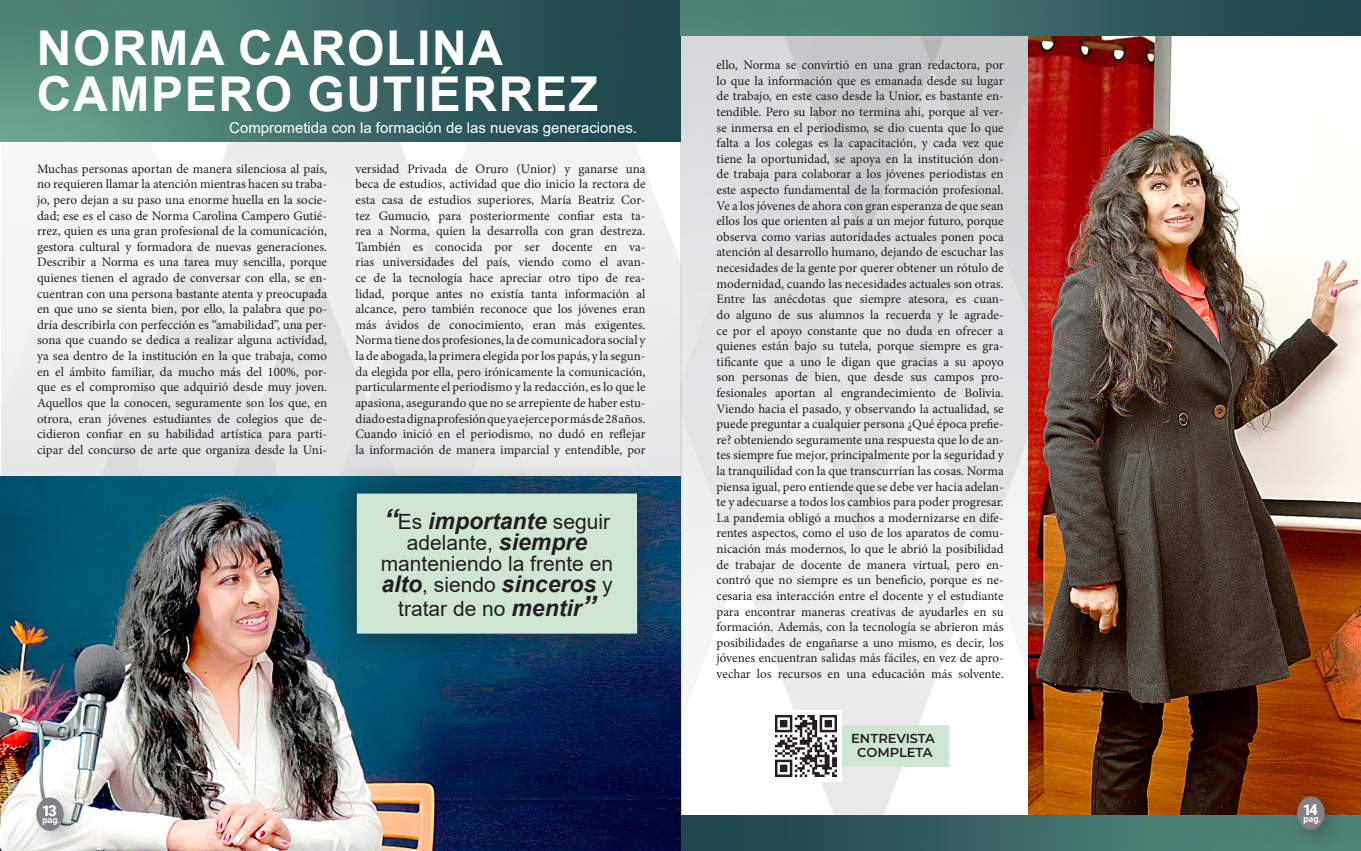
<style>
.page{position:relative;width:1361px;height:851px;background:#fff}
.page>*{position:absolute;margin:0;border:0;box-sizing:border-box;transform-origin:0 0}
.t1{font:700 48px/46px "Arial";letter-spacing:.035em;color:#fff}
.t2{font:italic 700 23px "Arial";color:#231f20}
.t3{font:21px/21px "Arial";color:#231f20;text-align:center}
.t4{font:15px "Arial";color:#fff}
.t5{font:900 15px "Roboto";color:#fff}
.t6{font:13px/15.6px "Minion Pro";color:#231f20;text-align:justify}
.t7{font:100 13px/14px "Montserrat";color:#231f20;text-align:center}
.t8{font:700 9px "Roboto";color:#fff}
.s1{font-size:28px}
.s2{font-weight:400;font-style:normal;font-size:21px}
.s3{font-weight:700;font-style:italic;font-size:23px}
.s4{font-weight:700;font-style:italic;font-size:28px}
</style>
<div class="page">
<img style="left:1px;top:36px;width:1171px;height:779px">
<img style="left:0;top:0;width:680px;height:142px">
<img style="left:1028px;top:37px;width:333px;height:778px">
<img style="left:680px;top:0;width:681px;height:36px">
<img style="left:680px;top:815px;width:681px;height:35px">
<img style="left:0;top:476px;width:680px;height:374px">
<div style="left:325px;top:462px;width:343px;height:203px;background:#231f20;opacity:.6"></div>
<div style="left:357px;top:493px;width:280px;height:140px;background:#d0e6d4"></div>
<div style="left:841px;top:725px;width:108px;height:41px;background:#d0e6d4"></div>
<img style="left:771px;top:710px;width:70px;height:71px">
<div style="left:28px;top:789px;width:58px;height:61px;background:#231f20;opacity:.3"></div>
<div style="left:36px;top:797px;width:28px;height:33px;background:#808285;border-radius:50%"></div>
<div style="left:1289px;top:788px;width:58px;height:62px;background:#231f20;opacity:.3"></div>
<div style="left:1297px;top:796px;width:27px;height:33px;background:#808285;border-radius:50%"></div>
<p class="t1" style="left:37px;top:25px;width:563px">NORMA CAROLINA<br>CAMPERO GUTIÉRREZ</p>
<p class="t4" style="left:229px;top:118px;width:409px">Comprometida con la formación de las nuevas generaciones.</p>
<p class="t6" style="left:37px;top:161px;width:291px">Muchas personas aportan de manera silenciosa al país, no requieren llamar la atención mientras hacen su traba&shy;jo, pero dejan a su paso una enorme huella en la socie&shy;dad; ese es el caso de Norma Carolina Campero Gutié&shy;rrez, quien es una gran profesional de la comunicación, gestora cultural y formadora de nuevas generaciones.</p>
<p class="t6" style="left:37px;top:254px;width:292px">Describir a Norma es una tarea muy sencilla, porque quienes tienen el agrado de conversar con ella, se en&shy;cuentran con una persona bastante atenta y preocupada en que uno se sienta bien, por ello, la palabra que po&shy;dría describirla con perfección es “amabilidad”, una per&shy;sona que cuando se dedica a realizar alguna actividad, ya sea dentro de la institución en la que trabaja, como en el ámbito familiar, da mucho más del 100%, por&shy;que es el compromiso que adquirió desde muy joven.</p>
<p class="t6" style="left:37px;top:395px;width:292px">Aquellos que la conocen, seguramente son los que, en otrora, eran jóvenes estudiantes de colegios que de&shy;cidieron confiar en su habilidad artística para parti&shy;cipar del concurso de arte que organiza desde la Uni-</p>
<p class="t6" style="left:355px;top:161px;width:292px">versidad Privada de Oruro (Unior) y ganarse una beca de estudios, actividad que dio inicio la rectora de esta casa de estudios superiores, María Beatriz Cor&shy;tez Gumucio, para posteriormente confiar esta ta&shy;rea a Norma, quien la desarrolla con gran destreza.</p>
<p class="t6" style="left:355px;top:239px;width:292px">También es conocida por ser docente en va&shy;rias universidades del país, viendo como el avan&shy;ce de la tecnología hace apreciar otro tipo de rea&shy;lidad, porque antes no existía tanta información al alcance, pero también reconoce que los jóvenes eran más ávidos de conocimiento, eran más exigentes.</p>
<p class="t6" style="left:355px;top:332px;width:292px">Norma tiene dos profesiones, la de comunicadora social y la de abogada, la primera elegida por los papás, y la segun&shy;da elegida por ella, pero irónicamente la comunicación, particularmente el periodismo y la redacción, es lo que le apasiona, asegurando que no se arrepiente de haber estu&shy;diado esta digna profesión que ya ejerce por más de 28 años.</p>
<p class="t6" style="left:355px;top:426px;width:292px">Cuando inició en el periodismo, no dudó en reflejar la información de manera imparcial y entendible, por</p>
<p class="t5" style="left:42px;top:799px;width:16px">13</p>
<p class="t8" style="left:43px;top:813px;width:19px">pag.</p>
<p class="t2" style="left:384px;top:505px;width:228px"><span class="s1">“</span><span class="s2">Es</span> importante <span class="s2">seguir</span></p>
<p class="t3" style="left:381px;top:531px;width:234px">adelante, <span class="s3">siempre </span>manteniendo la frente en</p>
<p class="t2" style="left:381px;top:568px;width:233px">alto<span class="s2">, siendo</span> sinceros <span class="s2">y</span></p>
<p class="t3" style="left:398px;top:597px;width:199px">tratar de no <span class="s3">mentir</span><span class="s4">”</span></p>
<p class="t6" style="left:716px;top:57px;width:289px">ello, Norma se convirtió en una gran redactora, por lo que la información que es emanada desde su lugar de trabajo, en este caso desde la Unior, es bastante en&shy;tendible. Pero su labor no termina ahí, porque al ver&shy;se inmersa en el periodismo, se dio cuenta que lo que falta a los colegas es la capacitación, y cada vez que tiene la oportunidad, se apoya en la institución don&shy;de trabaja para colaborar a los jóvenes periodistas en este aspecto fundamental de la formación profesional.</p>
<p class="t6" style="left:716px;top:198px;width:289px">Ve a los jóvenes de ahora con gran esperanza de que sean ellos los que orienten al país a un mejor futuro, porque observa como varias autoridades actuales ponen poca atención al desarrollo humano, dejando de escuchar las necesidades de la gente por querer obtener un rótulo de modernidad, cuando las necesidades actuales son otras.</p>
<p class="t6" style="left:716px;top:291px;width:289px">Entre las anécdotas que siempre atesora, es cuan&shy;do alguno de sus alumnos la recuerda y le agrade&shy;ce por el apoyo constante que no duda en ofrecer a quienes están bajo su tutela, porque siempre es gra&shy;tificante que a uno le digan que gracias a su apoyo son personas de bien, que desde sus campos pro&shy;fesionales aportan al engrandecimiento de Bolivia.</p>
<p class="t6" style="left:716px;top:400px;width:289px">Viendo hacia el pasado, y observando la actualidad, se puede preguntar a cualquier persona ¿Qué época prefie&shy;re? obteniendo seguramente una respuesta que lo de an&shy;tes siempre fue mejor, principalmente por la seguridad y la tranquilidad con la que transcurrían las cosas. Norma piensa igual, pero entiende que se debe ver hacia adelan&shy;te y adecuarse a todos los cambios para poder progresar.</p>
<p class="t6" style="left:716px;top:510px;width:289px">La pandemia obligó a muchos a modernizarse en dife&shy;rentes aspectos, como el uso de los aparatos de comu&shy;nicación más modernos, lo que le abrió la posibilidad de trabajar de docente de manera virtual, pero en&shy;contró que no siempre es un beneficio, porque es ne&shy;cesaria esa interacción entre el docente y el estudiante para encontrar maneras creativas de ayudarles en su formación. Además, con la tecnología se abrieron más posibilidades de engañarse a uno mismo, es decir, los jóvenes encuentran salidas más fáciles, en vez de apro&shy;vechar los recursos en una educación más solvente.</p>
<p class="t7" style="left:851px;top:730px;width:85px">ENTREVISTA<br>COMPLETA</p>
<p class="t5" style="left:1303px;top:798px;width:16px">14</p>
<p class="t8" style="left:1303px;top:812px;width:19px">pag.</p>
</div>
